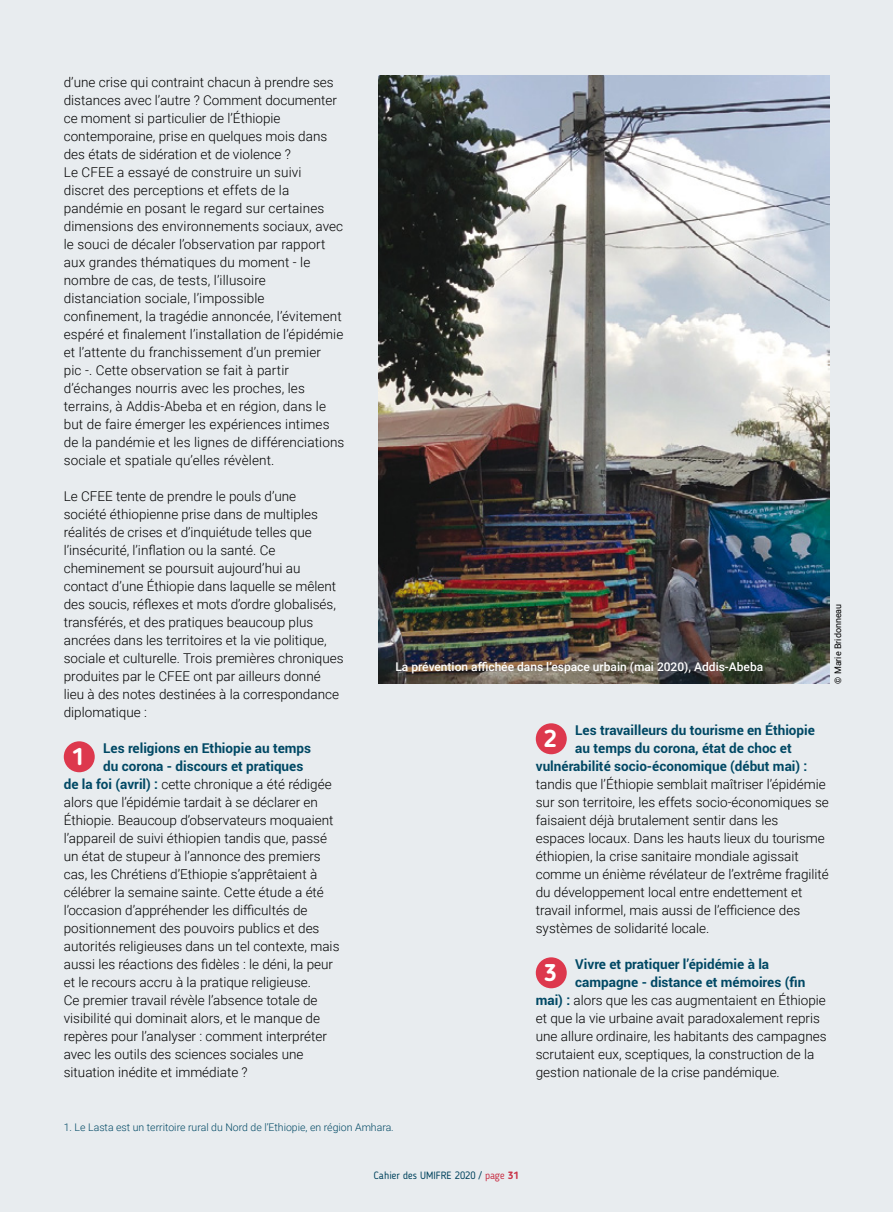
<style>
.page{position:relative;width:893px;height:1212px;background:#e8ecef}
.page>*{position:absolute;margin:0;border:0;box-sizing:border-box;transform-origin:0 0}
.t1{font:700 24px "Blogger Sans";color:#fff}
.t2{font:300 13.5px/18px "Roboto";color:#000}
.t3{font:700 13.5px "Roboto";color:#004864}
.t4{font:500 12px "Roboto";color:#fff}
.t5{font:300 10.5px "Roboto";color:#004864}
.t6{font:10.5px "Blogger Sans";color:#004864}
.t7{font:9px "Roboto";color:#000}
.s1{font-weight:700;color:#004864}
.s2{color:#dd384d}
.s3{font-weight:700;color:#dd384d}
</style>
<div class="page">
<div style="left:64px;top:741px;width:31px;height:31px;background:#dd384d;border-radius:50%"></div>
<img style="left:378px;top:75px;width:451px;height:609px">
<div style="left:536px;top:723px;width:31px;height:31px;background:#dd384d;border-radius:50%"></div>
<div style="left:536px;top:957px;width:31px;height:31px;background:#dd384d;border-radius:50%"></div>
<p class="t2" style="left:64px;top:73px;width:282px">d’une crise qui contraint chacun à prendre ses distances avec l’autre ? Comment documenter ce moment si particulier de l’Éthiopie contemporaine, prise en quelques mois dans des états de sidération et de violence ?<br>Le CFEE a essayé de construire un suivi discret des perceptions et effets de la pandémie en posant le regard sur certaines dimensions des environnements sociaux, avec le souci de décaler l’observation par rapport aux grandes thématiques du moment - le nombre de cas, de tests, l’illusoire distanciation sociale, l’impossible confinement, la tragédie annoncée, l’évitement espéré et finalement l’installation de l’épidémie et l’attente du franchissement d’un premier<br>pic -. Cette observation se fait à partir d’échanges nourris avec les proches, les terrains, à Addis-Abeba et en région, dans le but de faire émerger les expériences intimes de la pandémie et les lignes de différenciations sociale et spatiale qu’elles révèlent.</p>
<p class="t2" style="left:64px;top:487px;width:281px">Le CFEE tente de prendre le pouls d’une<br>société éthiopienne prise dans de multiples réalités de crises et d’inquiétude telles que l’insécurité, l’inflation ou la santé. Ce cheminement se poursuit aujourd’hui au contact d’une Éthiopie dans laquelle se mêlent des soucis, réflexes et mots d’ordre globalisés, transférés, et des pratiques beaucoup plus ancrées dans les territoires et la vie politique, sociale et culturelle. Trois premières chroniques produites par le CFEE ont par ailleurs donné lieu à des notes destinées à la correspondance diplomatique :</p>
<h1 class="t1" style="left:72px;top:742px;width:14px">1</h1>
<p class="t3" style="left:103px;top:739px;width:209px">Les religions en Ethiopie au temps</p>
<p class="t3" style="left:103px;top:757px;width:202px">du corona - discours et pratiques</p>
<p class="t2" style="left:64px;top:775px;width:269px"><span class="s1">de la foi (avril) :</span> cette chronique a été rédigée</p>
<p class="t2" style="left:64px;top:793px;width:256px">alors que l’épidémie tardait à se déclarer en</p>
<p class="t2" style="left:64px;top:811px;width:271px">Éthiopie. Beaucoup d’observateurs moquaient</p>
<p class="t2" style="left:64px;top:829px;width:265px">l’appareil de suivi éthiopien tandis que, passé</p>
<p class="t2" style="left:64px;top:847px;width:258px">un état de stupeur à l’annonce des premiers</p>
<p class="t2" style="left:64px;top:865px;width:255px">cas, les Chrétiens d’Ethiopie s’apprêtaient à</p>
<p class="t2" style="left:64px;top:883px;width:262px">célébrer la semaine sainte. Cette étude a été</p>
<p class="t2" style="left:64px;top:901px;width:245px">l’occasion d’appréhender les difficultés de</p>
<p class="t2" style="left:64px;top:919px;width:257px">positionnement des pouvoirs publics et des</p>
<p class="t2" style="left:64px;top:937px;width:277px">autorités religieuses dans un tel contexte, mais</p>
<p class="t2" style="left:64px;top:955px;width:271px">aussi les réactions des fidèles : le déni, la peur</p>
<p class="t2" style="left:64px;top:973px;width:247px">et le recours accru à la pratique religieuse.</p>
<p class="t2" style="left:64px;top:991px;width:255px">Ce premier travail révèle l’absence totale de</p>
<p class="t2" style="left:64px;top:1009px;width:258px">visibilité qui dominait alors, et le manque de</p>
<p class="t2" style="left:64px;top:1027px;width:265px">repères pour l’analyser : comment interpréter</p>
<p class="t2" style="left:64px;top:1045px;width:241px">avec les outils des sciences sociales une</p>
<p class="t2" style="left:64px;top:1063px;width:185px">situation inédite et immédiate ?</p>
<p class="t4" style="left:395px;top:659px;width:369px">La prévention affichée dans l’espace urbain (mai 2020), Addis-Abeba</p>
<p class="t7" style="left:832px;top:684px;width:81px;rotate:-90deg">© Marie Bridonneau</p>
<h1 class="t1" style="left:544px;top:724px;width:14px">2</h1>
<p class="t3" style="left:575px;top:721px;width:241px">Les travailleurs du tourisme en Éthiopie</p>
<p class="t3" style="left:575px;top:739px;width:218px">au temps du corona, état de choc et</p>
<p class="t3" style="left:536px;top:757px;width:273px">vulnérabilité socio-économique (début mai) :</p>
<p class="t2" style="left:536px;top:775px;width:295px">tandis que l’Éthiopie semblait maîtriser l’épidémie sur son territoire, les effets socio-économiques se faisaient déjà brutalement sentir dans les espaces locaux. Dans les hauts lieux du tourisme éthiopien, la crise sanitaire mondiale agissait comme un énième révélateur de l’extrême fragilité du développement local entre endettement et travail informel, mais aussi de l’efficience des systèmes de solidarité locale.</p>
<h1 class="t1" style="left:544px;top:958px;width:14px">3</h1>
<p class="t3" style="left:575px;top:955px;width:195px">Vivre et pratiquer l’épidémie à la</p>
<p class="t3" style="left:575px;top:973px;width:232px">campagne - distance et mémoires (fin</p>
<p class="t2" style="left:536px;top:991px;width:292px"><span class="s1">mai) :</span> alors que les cas augmentaient en Éthiopie</p>
<p class="t2" style="left:536px;top:1009px;width:286px">et que la vie urbaine avait paradoxalement repris</p>
<p class="t2" style="left:536px;top:1027px;width:292px">une allure ordinaire, les habitants des campagnes</p>
<p class="t2" style="left:536px;top:1045px;width:280px">scrutaient eux, sceptiques, la construction de la</p>
<p class="t2" style="left:536px;top:1063px;width:243px">gestion nationale de la crise pandémique.</p>
<p class="t5" style="left:64px;top:1120px;width:330px">1. Le Lasta est un territoire rural du Nord de l’Ethiopie, en région Amhara.</p>
<p class="t6" style="left:374px;top:1169px;width:147px">Cahier des UMIFRE 2020 / <span class="s2">page</span> <span class="s3">31</span></p>
</div>
